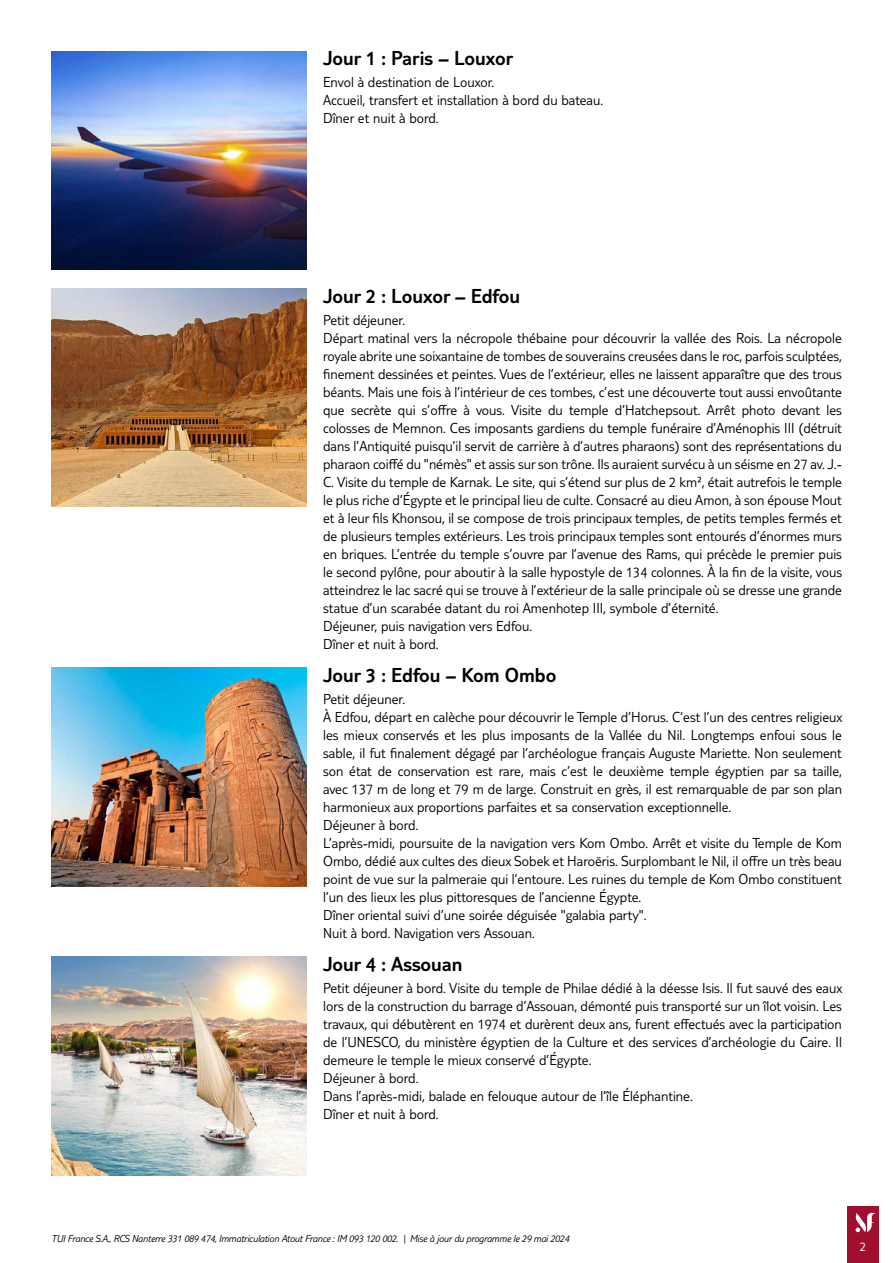
<style>
.page{position:relative;width:893px;height:1263px;background:#fff}
.page>*{position:absolute;margin:0;border:0;box-sizing:border-box;transform-origin:0 0}
.t1{font:300 21px "TUI Type";color:#000}
.t2{font:300 15px/18px "TUI Type";color:#000}
.t3{font:300 13.5px "TUI Type";color:#fff}
.t4{font:italic 300 10.5px "TUI Type";letter-spacing:-.02em;color:#000}
</style>
<div class="page">
<div style="left:847px;top:1206px;width:32px;height:57px;background:#a10e2f"></div>
<svg style="left:855px;top:1213px;width:21px;height:19px"></svg>
<img style="left:51px;top:51px;width:255px;height:219px">
<img style="left:51px;top:288px;width:255px;height:219px">
<img style="left:51px;top:667px;width:255px;height:219px">
<img style="left:51px;top:957px;width:255px;height:218px">
<h1 class="t1" style="left:323px;top:46px;width:192px">Jour 1 : Paris – Louxor</h1>
<p class="t2" style="left:323px;top:73px;width:282px">Envol à destination de Louxor.<br>Accueil, transfert et installation à bord du bateau.<br>Dîner et nuit à bord.</p>
<h1 class="t1" style="left:323px;top:283px;width:198px">Jour 2 : Louxor – Edfou</h1>
<p class="t2" style="left:323px;top:310px;width:520px">Petit déjeuner.<br>Départ matinal vers la nécropole thébaine pour découvrir la vallée des Rois. La nécropole royale abrite une soixantaine de tombes de souverains creusées dans le roc, parfois sculptées, finement dessinées et peintes. Vues de l’extérieur, elles ne laissent apparaître que des trous béants. Mais une fois à l’intérieur de ces tombes, c’est une découverte tout aussi envoûtante que secrète qui s’offre à vous. Visite du temple d’Hatchepsout. Arrêt photo devant les colosses de Memnon. Ces imposants gardiens du temple funéraire d’Aménophis III (détruit dans l’Antiquité puisqu’il servit de carrière à d’autres pharaons) sont des représentations du pharaon coiffé du "némès" et assis sur son trône. Ils auraient survécu à un séisme en 27 av. J.- C. Visite du temple de Karnak. Le site, qui s’étend sur plus de 2 km², était autrefois le temple le plus riche d’Égypte et le principal lieu de culte. Consacré au dieu Amon, à son épouse Mout et à leur fils Khonsou, il se compose de trois principaux temples, de petits temples fermés et de plusieurs temples extérieurs. Les trois principaux temples sont entourés d’énormes murs en briques. L’entrée du temple s’ouvre par l’avenue des Rams, qui précède le premier puis le second pylône, pour aboutir à la salle hypostyle de 134 colonnes. À la fin de la visite, vous atteindrez le lac sacré qui se trouve à l’extérieur de la salle principale où se dresse une grande statue d’un scarabée datant du roi Amenhotep III, symbole d’éternité.<br>Déjeuner, puis navigation vers Edfou.<br>Dîner et nuit à bord.</p>
<h1 class="t1" style="left:323px;top:663px;width:235px">Jour 3 : Edfou – Kom Ombo</h1>
<p class="t2" style="left:323px;top:690px;width:521px">Petit déjeuner.<br>À Edfou, départ en calèche pour découvrir le Temple d’Horus. C’est l’un des centres religieux les mieux conservés et les plus imposants de la Vallée du Nil. Longtemps enfoui sous le sable, il fut finalement dégagé par l’archéologue français Auguste Mariette. Non seulement son état de conservation est rare, mais c’est le deuxième temple égyptien par sa taille, avec 137 m de long et 79 m de large. Construit en grès, il est remarquable de par son plan harmonieux aux proportions parfaites et sa conservation exceptionnelle.<br>Déjeuner à bord.<br>L’après-midi, poursuite de la navigation vers Kom Ombo. Arrêt et visite du Temple de Kom Ombo, dédié aux cultes des dieux Sobek et Haroëris. Surplombant le Nil, il offre un très beau point de vue sur la palmeraie qui l’entoure. Les ruines du temple de Kom Ombo constituent l’un des lieux les plus pittoresques de l’ancienne Égypte.<br>Dîner oriental suivi d’une soirée déguisée "galabia party".<br>Nuit à bord. Navigation vers Assouan.</p>
<h1 class="t1" style="left:323px;top:952px;width:141px">Jour 4 : Assouan</h1>
<p class="t2" style="left:323px;top:979px;width:521px">Petit déjeuner à bord. Visite du temple de Philae dédié à la déesse Isis. Il fut sauvé des eaux lors de la construction du barrage d’Assouan, démonté puis transporté sur un îlot voisin. Les travaux, qui débutèrent en 1974 et durèrent deux ans, furent effectués avec la participation de l’UNESCO, du ministère égyptien de la Culture et des services d’archéologie du Caire. Il demeure le temple le mieux conservé d’Égypte.<br>Déjeuner à bord.<br>Dans l’après-midi, balade en felouque autour de l’île Éléphantine.<br>Dîner et nuit à bord.</p>
<p class="t4" style="left:51px;top:1232px;width:520px">TUI France S.A., RCS Nanterre 331 089 474, Immatriculation Atout France : IM 093 120 002. | Mise à jour du programme le 29 mai 2024</p>
<p class="t3" style="left:860px;top:1239px;width:8px">2</p>
</div>
